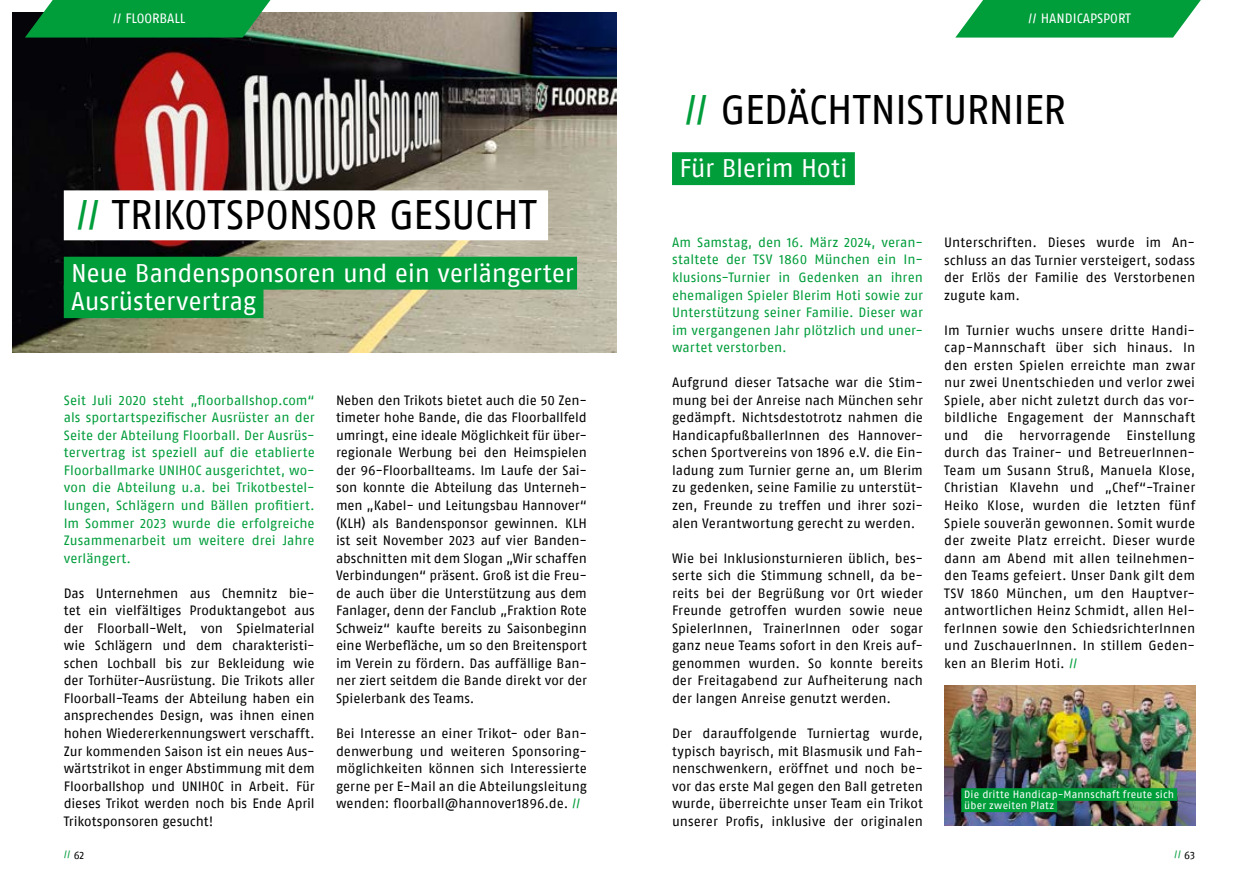
<style>
.page{position:relative;width:1259px;height:893px;background:#fff}
.page>*{position:absolute;margin:0;border:0;box-sizing:border-box;transform-origin:0 0}
.t1{font:41.25px "Fago No Regular LF";letter-spacing:-.015em;color:#000}
.t2{font:25.5px/28.5px "Fago No Regular LF";letter-spacing:-.015em;color:#fff}
.t3{font:13.5px/17.5px "Fago No Regular LF";color:#000;text-align:justify}
.t4{font:13.5px/17.5px "Fago No Regular LF";color:#009d3b;text-align:justify}
.t5{font:13.5px "Fago No Regular LF";color:#fff}
.t6{font:10.65px "Fago No Regular LF";color:#009d3b}
.t7{font:10.5px/11.2px "Fago No Regular LF";letter-spacing:.015em;color:#fff}
.s1{color:#009d3b}
.s2{color:#000}
</style>
<div class="page">
<img style="left:13px;top:13px;width:604px;height:339px">
<svg style="left:955px;top:0;width:245px;height:38px"></svg>
<svg style="left:25px;top:0;width:245px;height:38px"></svg>
<div style="left:64px;top:257px;width:513px;height:33px;background:#009d3b"></div>
<div style="left:64px;top:285px;width:199px;height:33px;background:#009d3b"></div>
<div style="left:64px;top:190px;width:484px;height:50px;background:#fff"></div>
<div style="left:672px;top:152px;width:183px;height:33px;background:#009d3b"></div>
<img style="left:944px;top:685px;width:251px;height:141px">
<div style="left:961px;top:788px;width:216px;height:13px;background:#009d3b"></div>
<div style="left:961px;top:799px;width:96px;height:13px;background:#009d3b"></div>
<p class="t5" style="left:113px;top:11px;width:74px">// FLOORBALL</p>
<h1 class="t1" style="left:76px;top:192px;width:462px"><span class="s1">//</span> TRIKOTSPONSOR GESUCHT</h1>
<h2 class="t2" style="left:71px;top:259px;width:504px">Neue Bandensponsoren und ein verlängerter<br>Ausrüstervertrag</h2>
<p class="t4" style="left:64px;top:391px;width:252px">Seit Juli 2020 steht „floorballshop.com“ als sportartspezifischer Ausrüster an der Seite der Abteilung Floorball. Der Ausrüs&shy;tervertrag ist speziell auf die etablierte Floorballmarke UNIHOC ausgerichtet, wo&shy;von die Abteilung u.a. bei Trikotbestel&shy;lungen, Schlägern und Bällen profitiert.<br>Im Sommer 2023 wurde die erfolgreiche Zusammenarbeit um weitere drei Jahre verlängert.</p>
<p class="t3" style="left:64px;top:584px;width:252px">Das Unternehmen aus Chemnitz bie&shy;tet ein vielfältiges Produktangebot aus der Floorball-Welt, von Spielmaterial wie Schlägern und dem charakteristi&shy;schen Lochball bis zur Bekleidung wie der Torhüter-Ausrüstung. Die Trikots aller Floorball-Teams der Abteilung haben ein ansprechendes Design, was ihnen einen hohen Wiedererkennungswert verschafft.<br>Zur kommenden Saison ist ein neues Aus&shy;wärtstrikot in enger Abstimmung mit dem Floorballshop und UNIHOC in Arbeit. Für dieses Trikot werden noch bis Ende April Trikotsponsoren gesucht!</p>
<p class="t6" style="left:64px;top:848px;width:22px">// <span class="s2">62</span></p>
<p class="t3" style="left:336px;top:391px;width:252px">Neben den Trikots bietet auch die 50 Zen&shy;timeter hohe Bande, die das Floorballfeld umringt, eine ideale Möglichkeit für über&shy;regionale Werbung bei den Heimspielen der 96-Floorballteams. Im Laufe der Sai&shy;son konnte die Abteilung das Unterneh&shy;men „Kabel- und Leitungsbau Hannover“ (KLH) als Bandensponsor gewinnen. KLH ist seit November 2023 auf vier Banden&shy;abschnitten mit dem Slogan „Wir schaffen Verbindungen“ präsent. Groß ist die Freu&shy;de auch über die Unterstützung aus dem Fanlager, denn der Fanclub „Fraktion Rote Schweiz“ kaufte bereits zu Saisonbeginn eine Werbefläche, um so den Breitensport im Verein zu fördern. Das auffällige Ban&shy;ner ziert seitdem die Bande direkt vor der Spielerbank des Teams.</p>
<p class="t3" style="left:336px;top:724px;width:252px">Bei Interesse an einer Trikot- oder Ban&shy;denwerbung und weiteren Sponsoring&shy;möglichkeiten können sich Interessierte gerne per E-Mail an die Abteilungsleitung wenden: floorball@hannover1896.de. <span class="s1">//</span></p>
<p class="t5" style="left:1028px;top:11px;width:104px">// HANDICAPSPORT</p>
<h1 class="t1" style="left:684px;top:86px;width:383px"><span class="s1">//</span> GEDÄCHTNISTURNIER</h1>
<h2 class="t2" style="left:679px;top:154px;width:169px">Für Blerim Hoti</h2>
<p class="t4" style="left:672px;top:233px;width:252px">Am Samstag, den 16. März 2024, veran&shy;staltete der TSV 1860 München ein In&shy;klusions-Turnier in Gedenken an ihren ehemaligen Spieler Blerim Hoti sowie zur Unterstützung seiner Familie. Dieser war im vergangenen Jahr plötzlich und uner&shy;wartet verstorben.</p>
<p class="t3" style="left:672px;top:374px;width:252px">Aufgrund dieser Tatsache war die Stim&shy;mung bei der Anreise nach München sehr gedämpft. Nichtsdestotrotz nahmen die HandicapfußballerInnen des Hannover&shy;schen Sportvereins von 1896 e.V. die Ein&shy;ladung zum Turnier gerne an, um Blerim zu gedenken, seine Familie zu unterstüt&shy;zen, Freunde zu treffen und ihrer sozi&shy;alen Verantwortung gerecht zu werden.</p>
<p class="t3" style="left:672px;top:549px;width:252px">Wie bei Inklusionsturnieren üblich, bes&shy;serte sich die Stimmung schnell, da be&shy;reits bei der Begrüßung vor Ort wieder Freunde getroffen wurden sowie neue SpielerInnen, TrainerInnen oder sogar ganz neue Teams sofort in den Kreis auf&shy;genommen wurden. So konnte bereits der Freitagabend zur Aufheiterung nach der langen Anreise genutzt werden.</p>
<p class="t3" style="left:672px;top:724px;width:252px">Der darauffolgende Turniertag wurde, typisch bayrisch, mit Blasmusik und Fah&shy;nenschwenkern, eröffnet und noch be&shy;vor das erste Mal gegen den Ball getreten wurde, überreichte unser Team ein Trikot unserer Profis, inklusive der originalen</p>
<p class="t3" style="left:944px;top:233px;width:252px">Unterschriften. Dieses wurde im An&shy;schluss an das Turnier versteigert, sodass der Erlös der Familie des Verstorbenen zugute kam.</p>
<p class="t3" style="left:944px;top:321px;width:252px">Im Turnier wuchs unsere dritte Handi&shy;cap-Mannschaft über sich hinaus. In den ersten Spielen erreichte man zwar nur zwei Unentschieden und verlor zwei Spiele, aber nicht zuletzt durch das vor&shy;bildliche Engagement der Mannschaft und die hervorragende Einstellung durch das Trainer- und BetreuerInnen-Team um Susann Struß, Manuela Klose, Christian Klavehn und „Chef“-Trainer Heiko Klose, wurden die letzten fünf Spiele souverän gewonnen. Somit wurde der zweite Platz erreicht. Dieser wurde dann am Abend mit allen teilnehmen&shy;den Teams gefeiert. Unser Dank gilt dem TSV 1860 München, um den Hauptver&shy;antwortlichen Heinz Schmidt, allen Hel&shy;ferInnen sowie den SchiedsrichterInnen und ZuschauerInnen. In stillem Geden&shy;ken an Blerim Hoti. <span class="s1">//</span></p>
<p class="t7" style="left:964px;top:788px;width:211px">Die dritte Handicap-Mannschaft freute sich über zweiten Platz</p>
<p class="t6" style="left:1174px;top:848px;width:22px">// <span class="s2">63</span></p>
</div>
